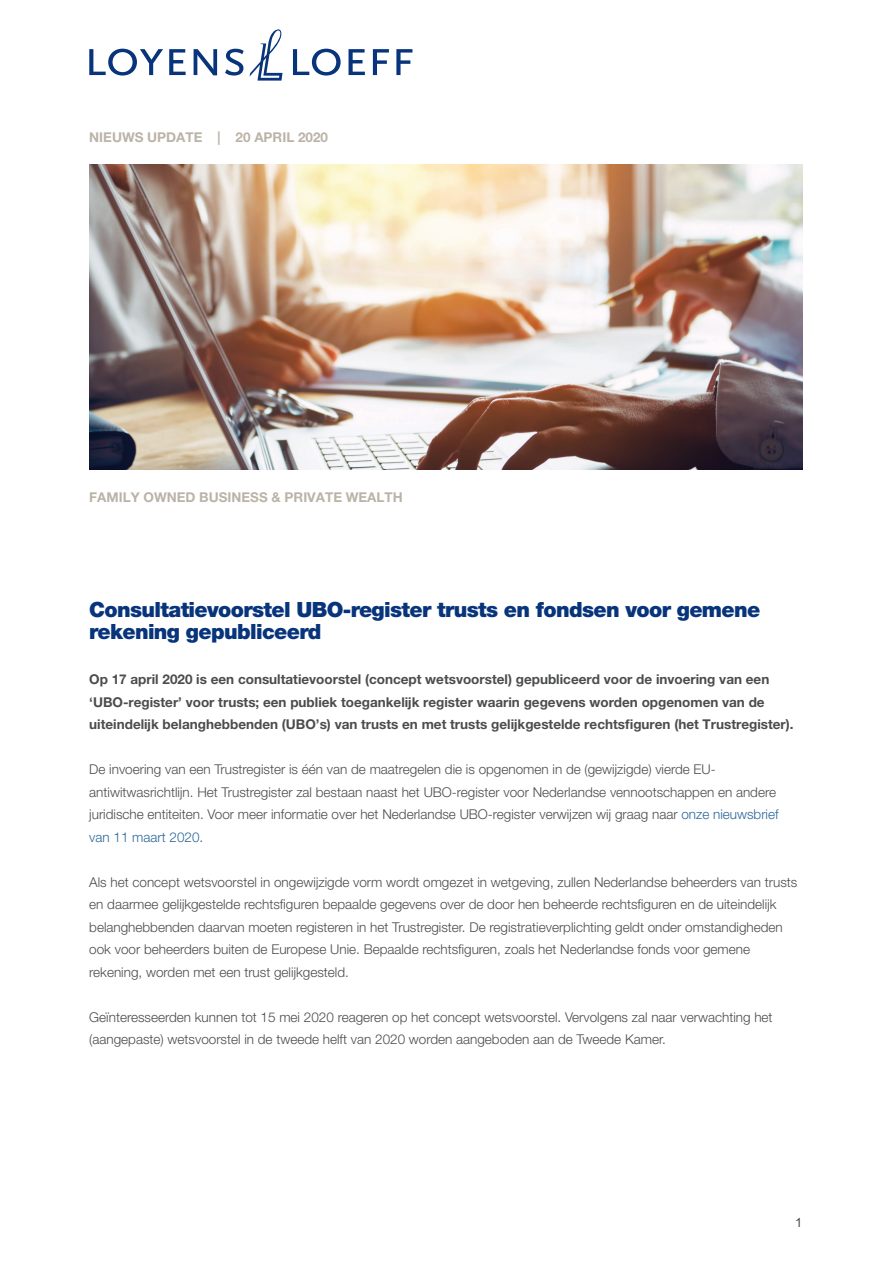
<style>
.page{position:relative;width:893px;height:1263px;background:#fff}
.page>*{position:absolute;margin:0;border:0;box-sizing:border-box;transform-origin:0 0}
.t1{font:900 21px/22.5px "Helvetica Neue LT Pro";letter-spacing:-.03em;color:#08347b}
.t2{font:300 13.5px/22.5px "Helvetica Neue LT Pro";color:#4b4c4d}
.t3{font:700 13.5px/22.5px "Helvetica Neue LT Pro";color:#4b4c4d}
.t4{font:700 13.5px "Helvetica Neue LT Pro";color:#bcb3a7}
.t5{font:12.75px "Arial";color:#4b4c4d}
.s1{color:#2d679a}
</style>
<div class="page">
<img style="left:89px;top:164px;width:713px;height:306px">
<svg style="left:250px;top:29px;width:33px;height:52px"></svg>
<svg style="left:293px;top:49px;width:48px;height:27px"></svg>
<svg style="left:349px;top:49px;width:16px;height:26px"></svg>
<svg style="left:373px;top:49px;width:16px;height:26px"></svg>
<svg style="left:396px;top:49px;width:16px;height:26px"></svg>
<svg style="left:89px;top:49px;width:74px;height:27px"></svg>
<svg style="left:169px;top:49px;width:17px;height:26px"></svg>
<svg style="left:194px;top:49px;width:23px;height:26px"></svg>
<svg style="left:225px;top:49px;width:19px;height:27px"></svg>
<p class="t4" style="left:89px;top:128px;width:240px">NIEUWS UPDATE | 20 APRIL 2020</p>
<p class="t4" style="left:89px;top:489px;width:315px">FAMILY OWNED BUSINESS &amp; PRIVATE WEALTH</p>
<h1 class="t1" style="left:89px;top:598px;width:673px">Consultatievoorstel UBO-register trusts en fondsen voor gemene rekening gepubliceerd</h1>
<p class="t3" style="left:89px;top:668px;width:706px">Op 17 april 2020 is een consultatievoorstel (concept wetsvoorstel) gepubliceerd voor de invoering van een ‘UBO-register’ voor trusts; een publiek toegankelijk register waarin gegevens worden opgenomen van de uiteindelijk belanghebbenden (UBO’s) van trusts en met trusts gelijkgestelde rechtsfiguren (het Trustregister).</p>
<p class="t2" style="left:89px;top:758px;width:691px">De invoering van een Trustregister is één van de maatregelen die is opgenomen in de (gewijzigde) vierde EU&shy;antiwitwasrichtlijn. Het Trustregister zal bestaan naast het UBO-register voor Nederlandse vennootschappen en andere juridische entiteiten. Voor meer informatie over het Nederlandse UBO-register verwijzen wij graag naar <span class="s1">onze nieuwsbrief van 11 maart 2020</span>.</p>
<p class="t2" style="left:89px;top:870px;width:709px">Als het concept wetsvoorstel in ongewijzigde vorm wordt omgezet in wetgeving, zullen Nederlandse beheerders van trusts en daarmee gelijkgestelde rechtsfiguren bepaalde gegevens over de door hen beheerde rechtsfiguren en de uiteindelijk belanghebbenden daarvan moeten registeren in het Trustregister. De registratieverplichting geldt onder omstandigheden ook voor beheerders buiten de Europese Unie. Bepaalde rechtsfiguren, zoals het Nederlandse fonds voor gemene rekening, worden met een trust gelijkgesteld.</p>
<p class="t2" style="left:89px;top:1005px;width:685px">Geïnteresseerden kunnen tot 15 mei 2020 reageren op het concept wetsvoorstel. Vervolgens zal naar verwachting het (aangepaste) wetsvoorstel in de tweede helft van 2020 worden aangeboden aan de Tweede Kamer.</p>
<p class="t5" style="left:795px;top:1214px;width:9px">1</p>
</div>
